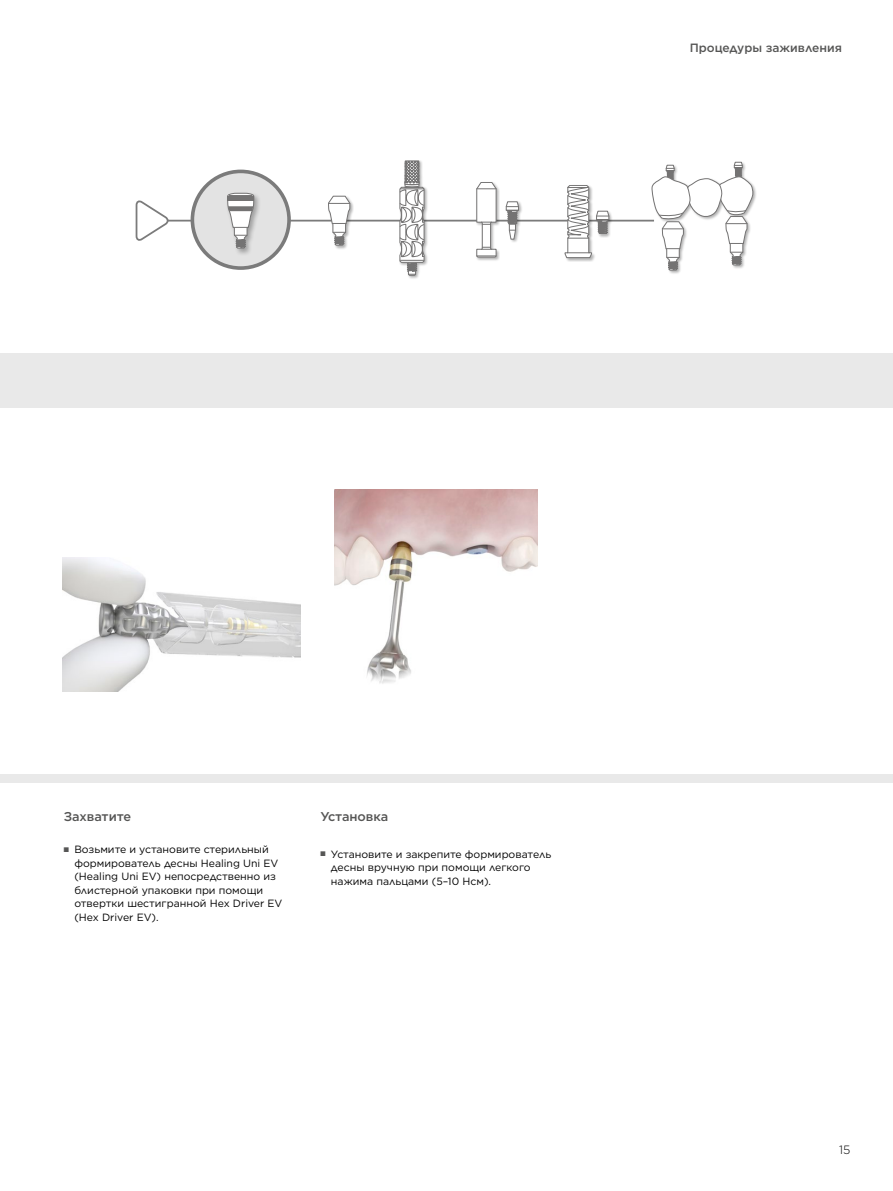
<style>
.page{position:relative;width:893px;height:1191px;background:#fff}
.page>*{position:absolute;margin:0;border:0;box-sizing:border-box;transform-origin:0 0}
.t1{font:500 12.75px "Gotham";letter-spacing:-.005em;color:#565655}
.t2{font:500 12px "Gotham";color:#565655}
.t3{font:300 12px "Gotham";color:#000}
.t4{font:10.5px/13.5px "Gotham";color:#000}
.s1{color:#565655}
</style>
<div class="page">
<div style="left:0;top:353px;width:893px;height:429px;background:#e9e9e9"></div>
<div style="left:0;top:408px;width:893px;height:366px;background:#fff"></div>
<img style="left:334px;top:489px;width:203px;height:195px">
<img style="left:62px;top:557px;width:239px;height:134px">
<hr style="left:157px;top:220px;width:497px;height:1px;background:#7b7b7b">
<div style="left:192px;top:171px;width:97px;height:97px;background:#e3e3e3;border-radius:50%"></div>
<div style="left:191px;top:170px;width:100px;height:100px;border:4px solid #7b7b7b;border-radius:50%"></div>
<svg style="left:135px;top:200px;width:36px;height:41px"></svg>
<div style="left:226px;top:192px;width:36px;height:64px;background:#000;opacity:.3"></div>
<svg style="left:227px;top:193px;width:27px;height:55px"></svg>
<div style="left:399px;top:160px;width:29px;height:120px;background:#000;opacity:.3"></div>
<svg style="left:399px;top:160px;width:25px;height:116px"></svg>
<div style="left:328px;top:195px;width:26px;height:54px;background:#000;opacity:.3"></div>
<svg style="left:328px;top:196px;width:22px;height:50px"></svg>
<div style="left:505px;top:200px;width:18px;height:44px;background:#000;opacity:.3"></div>
<svg style="left:506px;top:201px;width:13px;height:39px"></svg>
<div style="left:595px;top:210px;width:18px;height:28px;background:#000;opacity:.3"></div>
<div style="left:475px;top:181px;width:25px;height:81px;background:#000;opacity:.3"></div>
<svg style="left:476px;top:182px;width:20px;height:75px"></svg>
<div style="left:564px;top:184px;width:32px;height:78px;background:#000;opacity:.3"></div>
<svg style="left:565px;top:185px;width:44px;height:73px"></svg>
<div style="left:651px;top:161px;width:106px;height:113px;background:#000;opacity:.3"></div>
<svg style="left:652px;top:162px;width:101px;height:108px"></svg>
<p class="t2" style="left:690px;top:40px;width:154px">Процедуры заживления</p>
<p class="t1" style="left:64px;top:807px;width:69px">Захватите</p>
<p class="t4" style="left:74px;top:842px;width:210px;text-indent:-11px"><span class="s1">■</span> Возьмите и установите стерильный формирователь десны Healing Uni EV (Healing Uni EV) непосредственно из блистерной упаковки при помощи отвертки шестигранной Hex Driver EV (Hex Driver EV).</p>
<p class="t1" style="left:320px;top:807px;width:69px">Установка</p>
<p class="t4" style="left:331px;top:847px;width:222px;text-indent:-11px"><span class="s1">■</span> Установите и закрепите формирователь десны вручную при помощи легкого нажима пальцами (5–10 Нсм).</p>
<p class="t3" style="left:839px;top:1142px;width:13px">15</p>
</div>
